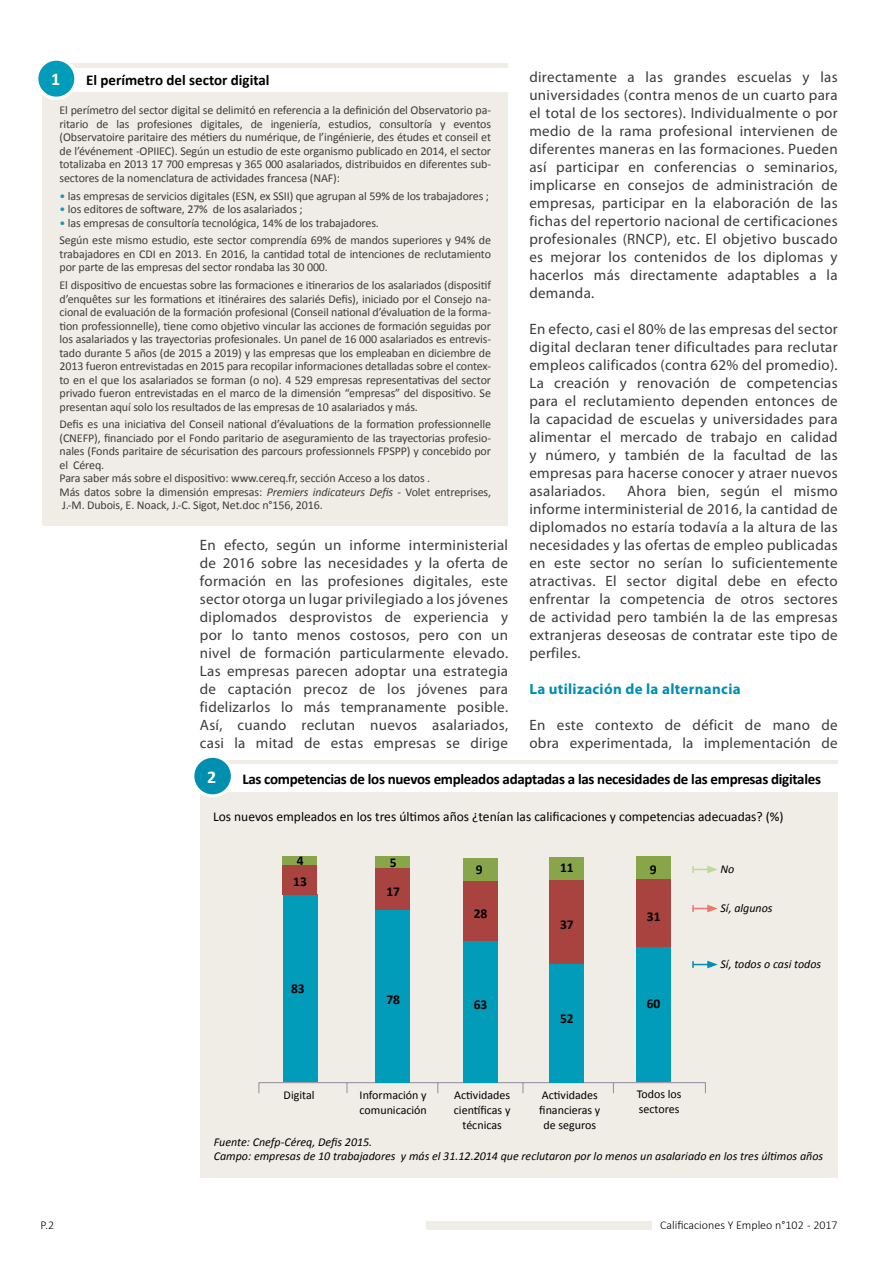
<style>
.page{position:relative;width:893px;height:1263px;background:#fff}
.page>*{position:absolute;margin:0;border:0;box-sizing:border-box;transform-origin:0 0}
.TEXTEENCADRE{font:700 18px "Calibri";color:#fff}
.TEXTE{font:15px/18px "Myriad Pro";letter-spacing:.02em;color:#3c3c3b;text-align:justify}
.ENSAVOIRPLUS_TITRE{font:700 15px "Calibri";letter-spacing:-.02em;color:#000}
.TEXTE-2{font:700 15px "Myriad Pro";letter-spacing:.02em;color:#008faf}
.ENSAVOIRPLUS_TITRE-2{font:700 15px "Calibri";color:#000}
.t1{font:13.5px "Calibri";color:#000}
.t2{font:700 13.5px "Calibri";color:#000}
.TEXTEENCADRE-2{font:12px/13.5px "Calibri";letter-spacing:-.01em;color:#3c3c3b;text-align:justify}
.sources{font:italic 12px "Calibri";color:#000}
.t3{font:12px/15px "Calibri";color:#000}
.t4{font:300 12px "Calibri";color:#000}
.s1{color:#1999b7}
.s2{font-style:italic}
</style>
<div class="page">
<div style="left:426px;top:1221px;width:226px;height:9px;background:#f0ede6"></div>
<div style="left:43px;top:63px;width:465px;height:463px;background:#f0ede6"></div>
<div style="left:47px;top:68px;width:461px;height:24px;background:#fff"></div>
<div style="left:37px;top:59px;width:39px;height:39px;background:#009cb9;border-radius:50%"></div>
<div style="left:35px;top:57px;width:43px;height:43px;border:3px solid #fff;border-radius:50%"></div>
<div style="left:200px;top:760px;width:638px;height:418px;background:#f0ede6"></div>
<div style="left:171px;top:764px;width:707px;height:28px;background:#fff"></div>
<div style="left:193px;top:756px;width:39px;height:40px;background:#008faf;border-radius:50%"></div>
<div style="left:191px;top:755px;width:43px;height:42px;border:3px solid #fff;border-radius:50%"></div>
<svg style="left:692px;top:866px;width:26px;height:7px"></svg>
<svg style="left:692px;top:905px;width:26px;height:7px"></svg>
<svg style="left:692px;top:961px;width:26px;height:7px"></svg>
<hr style="left:259px;top:1082px;width:446px;height:1px;background:#9c96a4">
<svg style="left:346px;top:1083px;width:2px;height:10px"></svg>
<div style="left:550px;top:964px;width:34px;height:119px;background:#009cb9"></div>
<div style="left:550px;top:879px;width:34px;height:85px;background:#a94340"></div>
<div style="left:550px;top:857px;width:34px;height:23px;background:#88a54a"></div>
<div style="left:637px;top:947px;width:34px;height:135px;background:#009cb9"></div>
<div style="left:637px;top:879px;width:34px;height:68px;background:#a94340"></div>
<div style="left:637px;top:857px;width:34px;height:22px;background:#88a54a"></div>
<div style="left:463px;top:941px;width:34px;height:142px;background:#009cb9"></div>
<div style="left:463px;top:880px;width:34px;height:61px;background:#a94340"></div>
<div style="left:463px;top:858px;width:34px;height:22px;background:#88a54a"></div>
<div style="left:376px;top:910px;width:34px;height:173px;background:#009cb9"></div>
<div style="left:376px;top:866px;width:34px;height:44px;background:#a94340"></div>
<div style="left:376px;top:856px;width:34px;height:12px;background:#88a54a"></div>
<div style="left:283px;top:894px;width:34px;height:188px;background:#009cb9"></div>
<div style="left:283px;top:865px;width:34px;height:30px;background:#a94340"></div>
<div style="left:283px;top:856px;width:34px;height:9px;background:#88a54a"></div>
<p class="TEXTEENCADRE" style="left:51px;top:68px;width:11px">1</p>
<p class="ENSAVOIRPLUS_TITRE-2" style="left:86px;top:71px;width:185px">El perímetro del sector digital</p>
<p class="TEXTEENCADRE-2" style="left:60px;top:104px;width:433px">El perímetro del sector digital se delimitó en referencia a la definición del Observatorio pa&shy;ritario de las profesiones digitales, de ingeniería, estudios, consultoría y eventos (Observatoire paritaire des métiers du numérique, de l’ingénierie, des études et conseil et de l’événement -OPIIEC). Según un estudio de este organismo publicado en 2014, el sector totalizaba en 2013 17 700 empresas y 365 000 asalariados, distribuidos en diferentes sub&shy;sectores de la nomenclatura de actividades francesa (NAF):</p>
<p class="TEXTEENCADRE-2" style="left:60px;top:189px;width:431px"><span class="s1">•</span> las empresas de servicios digitales (ESN, ex SSII) que agrupan al 59% de los trabajadores ;</p>
<p class="TEXTEENCADRE-2" style="left:60px;top:202px;width:245px"><span class="s1">•</span> los editores de software, 27% de los asalariados ;</p>
<p class="TEXTEENCADRE-2" style="left:60px;top:216px;width:321px"><span class="s1">•</span> las empresas de consultoría tecnológica, 14% de los trabajadores.</p>
<p class="TEXTEENCADRE-2" style="left:60px;top:234px;width:433px">Según este mismo estudio, este sector comprendía 69% de mandos superiores y 94% de trabajadores en CDI en 2013. En 2016, la cantidad total de intenciones de reclutamiento por parte de las empresas del sector rondaba las 30 000.</p>
<p class="TEXTEENCADRE-2" style="left:60px;top:278px;width:433px">El dispositivo de encuestas sobre las formaciones e itinerarios de los asalariados (dispositif d’enquêtes sur les formations et itinéraires des salariés Defis), iniciado por el Consejo na&shy;cional de evaluación de la formación profesional (Conseil national d’évaluation de la forma&shy;tion professionnelle), tiene como objetivo vincular las acciones de formación seguidas por los asalariados y las trayectorias profesionales. Un panel de 16 000 asalariados es entrevis&shy;tado durante 5 años (de 2015 a 2019) y las empresas que los empleaban en diciembre de 2013 fueron entrevistadas en 2015 para recopilar informaciones detalladas sobre el contex&shy;to en el que los asalariados se forman (o no). 4 529 empresas representativas del sector privado fueron entrevistadas en el marco de la dimensión “empresas” del dispositivo. Se presentan aquí solo los resultados de las empresas de 10 asalariados y más.</p>
<p class="TEXTEENCADRE-2" style="left:60px;top:418px;width:433px">Defis es una iniciativa del Conseil national d’évaluations de la formation professionnelle (CNEFP), financiado por el Fondo paritario de aseguramiento de las trayectorias profesio&shy;nales (Fonds paritaire de sécurisation des parcours professionnels FPSPP) y concebido por el Céreq.</p>
<p class="TEXTEENCADRE-2" style="left:60px;top:472px;width:372px">Para saber más sobre el dispositivo: www.cereq.fr, sección Acceso a los datos .</p>
<p class="TEXTEENCADRE-2" style="left:60px;top:485px;width:433px">Más datos sobre la dimensión empresas: <span class="s2">Premiers indicateurs Defis</span> - Volet entreprises,<br>J.-M. Dubois, E. Noack, J.-C. Sigot, Net.doc n°156, 2016.</p>
<p class="TEXTE" style="left:200px;top:536px;width:310px">En efecto, según un informe interministerial de 2016 sobre las necesidades y la oferta de formación en las profesiones digitales, este sector otorga un lugar privilegiado a los jóvenes diplomados desprovistos de experiencia y por lo tanto menos costosos, pero con un nivel de formación particularmente elevado.<br>Las empresas parecen adoptar una estrategia de captación precoz de los jóvenes para fidelizarlos lo más tempranamente posible.<br>Así, cuando reclutan nuevos asalariados, casi la mitad de estas empresas se dirige</p>
<p class="TEXTE" style="left:529px;top:68px;width:310px">directamente a las grandes escuelas y las universidades (contra menos de un cuarto para el total de los sectores). Individualmente o por medio de la rama profesional intervienen de diferentes maneras en las formaciones. Pueden así participar en conferencias o seminarios, implicarse en consejos de administración de empresas, participar en la elaboración de las fichas del repertorio nacional de certificaciones profesionales (RNCP), etc. El objetivo buscado es mejorar los contenidos de los diplomas y hacerlos más directamente adaptables a la demanda.</p>
<p class="TEXTE" style="left:529px;top:320px;width:310px">En efecto, casi el 80% de las empresas del sector digital declaran tener dificultades para reclutar empleos calificados (contra 62% del promedio).<br>La creación y renovación de competencias para el reclutamiento dependen entonces de la capacidad de escuelas y universidades para alimentar el mercado de trabajo en calidad y número, y también de la facultad de las empresas para hacerse conocer y atraer nuevos asalariados.</p>
<p class="TEXTE" style="left:529px;top:482px;width:310px;text-indent:98px">Ahora bien, según el mismo informe interministerial de 2016, la cantidad de diplomados no estaría todavía a la altura de las necesidades y las ofertas de empleo publicadas en este sector no serían lo suficientemente atractivas. El sector digital debe en efecto enfrentar la competencia de otros sectores de actividad pero también la de las empresas extranjeras deseosas de contratar este tipo de perfiles.</p>
<p class="TEXTE-2" style="left:529px;top:679px;width:213px">La utilización de la alternancia</p>
<p class="TEXTE" style="left:529px;top:716px;width:310px">En este contexto de déficit de mano de obra experimentada, la implementación de</p>
<p class="TEXTEENCADRE" style="left:207px;top:765px;width:11px">2</p>
<p class="ENSAVOIRPLUS_TITRE" style="left:242px;top:769px;width:580px">Las competencias de los nuevos empleados adaptadas a las necesidades de las empresas digitales</p>
<p class="t1" style="left:213px;top:808px;width:572px">Los nuevos empleados en los tres últimos años ¿tenían las calificaciones y competencias adecuadas? (%)</p>
<p class="t2" style="left:297px;top:852px;width:8px">4</p>
<p class="t2" style="left:293px;top:873px;width:15px">13</p>
<p class="t2" style="left:291px;top:980px;width:15px">83</p>
<p class="t2" style="left:390px;top:853px;width:8px">5</p>
<p class="t2" style="left:386px;top:883px;width:15px">17</p>
<p class="t2" style="left:386px;top:991px;width:15px">78</p>
<p class="t2" style="left:476px;top:861px;width:8px">9</p>
<p class="t2" style="left:560px;top:859px;width:15px">11</p>
<p class="t2" style="left:650px;top:861px;width:8px">9</p>
<p class="t2" style="left:474px;top:905px;width:15px">28</p>
<p class="t2" style="left:560px;top:916px;width:15px">37</p>
<p class="t2" style="left:647px;top:908px;width:15px">31</p>
<p class="t2" style="left:474px;top:995px;width:15px">63</p>
<p class="t2" style="left:647px;top:995px;width:15px">60</p>
<p class="t2" style="left:560px;top:1010px;width:15px">52</p>
<p class="t3" style="left:284px;top:1087px;width:32px">Digital</p>
<p class="t3" style="left:359px;top:1087px;width:69px">Información y comunicación</p>
<p class="t3" style="left:454px;top:1087px;width:58px;text-align:center">Actividades científicas y técnicas</p>
<p class="t3" style="left:539px;top:1088px;width:63px;text-align:center">Actividades financieras y de seguros</p>
<p class="t3" style="left:637px;top:1087px;width:46px">Todos los sectores</p>
<p class="sources" style="left:720px;top:861px;width:15px">No</p>
<p class="sources" style="left:720px;top:900px;width:54px">Sí, algunos</p>
<p class="sources" style="left:720px;top:956px;width:102px">Sí, todos o casi todos</p>
<p class="sources" style="left:214px;top:1134px;width:160px">Fuente: Cnefp-Céreq, Defis 2015.</p>
<p class="sources" style="left:214px;top:1147px;width:611px">Campo: empresas de 10 trabajadores y más el 31.12.2014 que reclutaron por lo menos un asalariado en los tres últimos años</p>
<p class="t4" style="left:41px;top:1217px;width:15px">P.2</p>
<p class="t4" style="left:660px;top:1217px;width:179px">Calificaciones Y Empleo n°102 - 2017</p>
</div>
